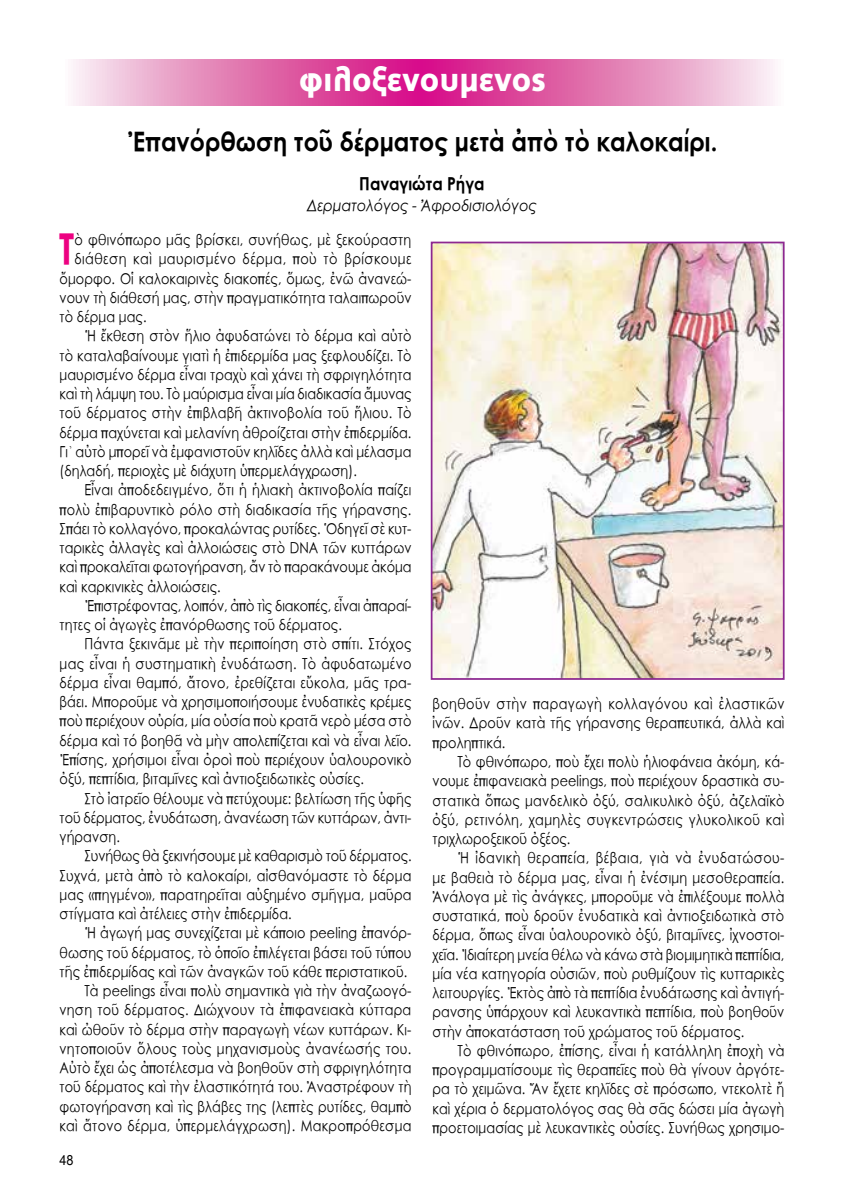
<style>
.page{position:relative;width:844px;height:1191px;background:#fff}
.page>*{position:absolute;margin:0;border:0;box-sizing:border-box;transform-origin:0 0}
.t1{font:41.65px "SK Century Gothic Pol Uni W Bold";color:#ed0181;scale:.86 1}
.t2{font:900 33.25px "PF Catalog";color:#fff;scale:.9 1}
.t3{font:26.25px "SK Century Gothic Pol Uni W Bold";color:#000;scale:.9 1}
.t4{font:17.5px "SK Century Gothic Pol Uni W Bold";color:#000;scale:.9 1}
.t5{font:15.75px "SK Century Gothic Pol Uni W Italic";color:#000;scale:.9 1}
.t6{font:14.88px/19.2px "SK Century Gothic Pol Uni W";letter-spacing:.005em;color:#000;text-align:justify;scale:.86 1}
.t7{font:14.88px "SK Century Gothic Pol Uni W";letter-spacing:.035em;color:#000;scale:.86 1}
.t8{font:14px "Arial Unicode MS";color:#000;scale:.9 1}
</style>
<div class="page">
<svg style="left:73px;top:59px;width:702px;height:46px;background:#e377b4"></svg>
<img style="left:433px;top:245px;width:348px;height:432px">
<div style="left:430px;top:242px;width:354px;height:438px;border:2px solid #8d2890"></div>
<h2 class="t2" style="left:299px;top:60px;width:275px">φιλοξενουμενος</h2>
<h3 class="t3" style="left:127px;top:121px;width:657px">Ἐπανόρθωση τοῦ δέρματος μετὰ ἀπὸ τὸ καλοκαίρι.</h3>
<p class="t4" style="left:359px;top:170px;width:141px">Παναγιώτα Ρήγα</p>
<p class="t5" style="left:307px;top:194px;width:257px">Δερματολόγος - Ἀφροδισιολόγος</p>
<h1 class="t1" style="left:59px;top:217px;width:19px">Τ</h1>
<p class="t6" style="left:74px;top:230px;width:393px">ὸ φθινόπωρο μᾶς βρίσκει, συνήθως, μὲ ξεκούραστη</p>
<p class="t7" style="left:74px;top:250px;width:393px">διάθεση καὶ μαυρισμένο δέρμα, ποὺ τὸ βρίσκουμε</p>
<p class="t6" style="left:60px;top:269px;width:410px">ὄμορφο. Οἱ καλοκαιρινὲς διακοπές, ὅμως, ἐνῶ ἀνανεώ-</p>
<p class="t6" style="left:60px;top:288px;width:410px">νουν τὴ διάθεσή μας, στὴν πραγματικότητα ταλαιπωροῦν</p>
<p class="t6" style="left:60px;top:307px;width:103px">τὸ δέρμα μας.</p>
<p class="t6" style="left:84px;top:326px;width:382px">Ἡ ἔκθεση στὸν ἥλιο ἀφυδατώνει τὸ δέρμα καὶ αὐτὸ</p>
<p class="t6" style="left:60px;top:346px;width:410px">τὸ καταλαβαίνουμε γιατὶ ἡ ἐπιδερμίδα μας ξεφλουδίζει. Τὸ</p>
<p class="t6" style="left:60px;top:365px;width:410px">μαυρισμένο δέρμα εἶναι τραχὺ καὶ χάνει τὴ σφριγηλότητα</p>
<p class="t6" style="left:60px;top:384px;width:411px">καὶ τὴ λάμψη του. Τὸ μαύρισμα εἶναι μία διαδικασία ἄμυνας</p>
<p class="t6" style="left:60px;top:403px;width:410px">τοῦ δέρματος στὴν ἐπιβλαβῆ ἀκτινοβολία τοῦ ἥλιου. Τὸ</p>
<p class="t6" style="left:60px;top:423px;width:410px">δέρμα παχύνεται καὶ μελανίνη ἀθροίζεται στὴν ἐπιδερμίδα.</p>
<p class="t6" style="left:60px;top:442px;width:410px">Γι᾽ αὐτὸ μπορεῖ νὰ ἐμφανιστοῦν κηλῖδες ἀλλὰ καὶ μέλασμα</p>
<p class="t6" style="left:60px;top:461px;width:347px">(δηλαδή, περιοχὲς μὲ διάχυτη ὑπερμελάγχρωση).</p>
<p class="t6" style="left:84px;top:480px;width:381px">Εἶναι ἀποδεδειγμένο, ὅτι ἡ ἡλιακὴ ἀκτινοβολία παίζει</p>
<p class="t6" style="left:60px;top:500px;width:410px">πολὺ ἐπιβαρυντικὸ ρόλο στὴ διαδικασία τῆς γήρανσης.</p>
<p class="t6" style="left:60px;top:519px;width:410px">Σπάει τὸ κολλαγόνο, προκαλώντας ρυτίδες. Ὁδηγεῖ σὲ κυτ-</p>
<p class="t6" style="left:60px;top:538px;width:410px">ταρικὲς ἀλλαγὲς καὶ ἀλλοιώσεις στὸ DNA τῶν κυττάρων</p>
<p class="t6" style="left:60px;top:557px;width:410px">καὶ προκαλεῖται φωτογήρανση, ἄν τὸ παρακάνουμε ἀκόμα</p>
<p class="t6" style="left:60px;top:577px;width:189px">καὶ καρκινικὲς ἀλλοιώσεις.</p>
<p class="t6" style="left:84px;top:596px;width:382px">Ἐπιστρέφοντας, λοιπόν, ἀπὸ τὶς διακοπές, εἶναι ἀπαραί-</p>
<p class="t6" style="left:60px;top:615px;width:330px">τητες οἱ ἀγωγὲς ἐπανόρθωσης τοῦ δέρματος.</p>
<p class="t6" style="left:84px;top:634px;width:382px">Πάντα ξεκινᾶμε μὲ τὴν περιποίηση στὸ σπίτι. Στόχος</p>
<p class="t6" style="left:60px;top:654px;width:410px">μας εἶναι ἡ συστηματικὴ ἐνυδάτωση. Τὸ ἀφυδατωμένο</p>
<p class="t6" style="left:60px;top:673px;width:410px">δέρμα εἶναι θαμπό, ἄτονο, ἐρεθίζεται εὔκολα, μᾶς τρα-</p>
<p class="t6" style="left:60px;top:692px;width:410px">βάει. Μποροῦμε νὰ χρησιμοποιήσουμε ἐνυδατικὲς κρέμες</p>
<p class="t6" style="left:60px;top:711px;width:410px">ποὺ περιέχουν οὐρία, μία οὐσία ποὺ κρατᾶ νερὸ μέσα στὸ</p>
<p class="t6" style="left:60px;top:731px;width:410px">δέρμα καὶ τό βοηθᾶ νὰ μὴν απολεπίζεται καὶ νὰ εἶναι λεῖο.</p>
<p class="t6" style="left:60px;top:750px;width:410px">Ἐπίσης, χρήσιμοι εἶναι ὀροὶ ποὺ περιέχουν ὑαλουρονικὸ</p>
<p class="t6" style="left:60px;top:769px;width:355px">ὀξύ, πεπτίδια, βιταμῖνες καὶ ἀντιοξειδωτικὲς οὐσίες.</p>
<p class="t6" style="left:84px;top:788px;width:382px">Στὸ ἰατρεῖο θέλουμε νὰ πετύχουμε: βελτίωση τῆς ὑφῆς</p>
<p class="t6" style="left:60px;top:808px;width:410px">τοῦ δέρματος, ἐνυδάτωση, ἀνανέωση τῶν κυττάρων, ἀντι-</p>
<p class="t6" style="left:60px;top:827px;width:72px">γήρανση.</p>
<p class="t6" style="left:84px;top:846px;width:382px">Συνήθως θὰ ξεκινήσουμε μὲ καθαρισμὸ τοῦ δέρματος.</p>
<p class="t6" style="left:60px;top:865px;width:410px">Συχνά, μετὰ ἀπὸ τὸ καλοκαίρι, αἰσθανόμαστε τὸ δέρμα</p>
<p class="t6" style="left:60px;top:885px;width:410px">μας «πηγμένο», παρατηρεῖται αὐξημένο σμῆγμα, μαῦρα</p>
<p class="t6" style="left:60px;top:904px;width:271px">στίγματα καὶ ἀτέλειες στὴν ἐπιδερμίδα.</p>
<p class="t6" style="left:84px;top:923px;width:382px">Ἡ ἀγωγή μας συνεχίζεται μὲ κάποιο peeling ἐπανόρ-</p>
<p class="t6" style="left:60px;top:942px;width:410px">θωσης τοῦ δέρματος, τὸ ὁποῖο ἐπιλέγεται βάσει τοῦ τύπου</p>
<p class="t6" style="left:60px;top:962px;width:405px">τῆς ἐπιδερμίδας καὶ τῶν ἀναγκῶν τοῦ κάθε περιστατικοῦ.</p>
<p class="t6" style="left:84px;top:981px;width:382px">Τὰ peelings εἶναι πολὺ σημαντικὰ γιὰ τὴν ἀναζωογό-</p>
<p class="t6" style="left:60px;top:1000px;width:410px">νηση τοῦ δέρματος. Διώχνουν τὰ ἐπιφανειακὰ κύτταρα</p>
<p class="t6" style="left:60px;top:1019px;width:410px">καὶ ὠθοῦν τὸ δέρμα στὴν παραγωγὴ νέων κυττάρων. Κι-</p>
<p class="t6" style="left:60px;top:1039px;width:410px">νητοποιοῦν ὅλους τοὺς μηχανισμοὺς ἀνανέωσής του.</p>
<p class="t6" style="left:60px;top:1058px;width:410px">Αὐτὸ ἔχει ὡς ἀποτέλεσμα νὰ βοηθοῦν στὴ σφριγηλότητα</p>
<p class="t6" style="left:60px;top:1077px;width:410px">τοῦ δέρματος καὶ τὴν ἐλαστικότητά του. Ἀναστρέφουν τὴ</p>
<p class="t6" style="left:60px;top:1096px;width:410px">φωτογήρανση καὶ τὶς βλάβες της (λεπτὲς ρυτίδες, θαμπὸ</p>
<p class="t6" style="left:60px;top:1116px;width:410px">καὶ ἄτονο δέρμα, ὑπερμελάγχρωση). Μακροπρόθεσμα</p>
<p class="t8" style="left:60px;top:1149px;width:17px">48</p>
<p class="t6" style="left:432px;top:694px;width:410px">βοηθοῦν στὴν παραγωγὴ κολλαγόνου καὶ ἐλαστικῶν ἰνῶν. Δροῦν κατὰ τῆς γήρανσης θεραπευτικά, ἀλλὰ καὶ προληπτικά.</p>
<p class="t6" style="left:432px;top:752px;width:410px;text-indent:25px">Τὸ φθινόπωρο, ποὺ ἔχει πολὺ ἡλιοφάνεια ἀκόμη, κά&shy;νουμε ἐπιφανειακὰ peelings, ποὺ περιέχουν δραστικὰ συ&shy;στατικὰ ὅπως μανδελικὸ ὀξύ, σαλικυλικὸ ὀξύ, ἀζελαϊκὸ ὀξύ, ρετινόλη, χαμηλὲς συγκεντρώσεις γλυκολικοῦ καὶ τριχλωροξεικοῦ ὀξέος.</p>
<p class="t6" style="left:432px;top:848px;width:410px;text-indent:25px">Ἡ ἰδανικὴ θεραπεία, βέβαια, γιὰ νὰ ἐνυδατώσου&shy;με βαθειὰ τὸ δέρμα μας, εἶναι ἡ ἐνέσιμη μεσοθεραπεία.<br>Ἀνάλογα μὲ τὶς ἀνάγκες, μποροῦμε νὰ ἐπιλέξουμε πολλὰ συστατικά, ποὺ δροῦν ἐνυδατικὰ καὶ ἀντιοξειδωτικὰ στὸ δέρμα, ὅπως εἶναι ὑαλουρονικὸ ὀξύ, βιταμῖνες, ἰχνοστοι&shy;χεῖα. Ἰδιαίτερη μνεία θέλω νὰ κάνω στὰ βιομιμητικὰ πεπτίδια, μία νέα κατηγορία οὐσιῶν, ποὺ ρυθμίζουν τὶς κυτταρικὲς λειτουργίες. Ἐκτὸς ἀπὸ τὰ πεπτίδια ἐνυδάτωσης καὶ ἀντιγή&shy;ρανσης ὑπάρχουν καὶ λευκαντικὰ πεπτίδια, ποὺ βοηθοῦν στὴν ἀποκατάσταση τοῦ χρώματος τοῦ δέρματος.</p>
<p class="t6" style="left:432px;top:1041px;width:410px;text-indent:25px">Τὸ φθινόπωρο, ἐπίσης, εἶναι ἡ κατάλληλη ἐποχὴ νὰ προγραμματίσουμε τὶς θεραπεῖες ποὺ θὰ γίνουν ἀργότε&shy;ρα τὸ χειμῶνα. Ἄν ἔχετε κηλῖδες σὲ πρόσωπο, ντεκολτὲ ἤ καὶ χέρια ὁ δερματολόγος σας θὰ σᾶς δώσει μία ἀγωγὴ προετοιμασίας μὲ λευκαντικὲς οὐσίες. Συνήθως χρησιμο-</p>
</div>
